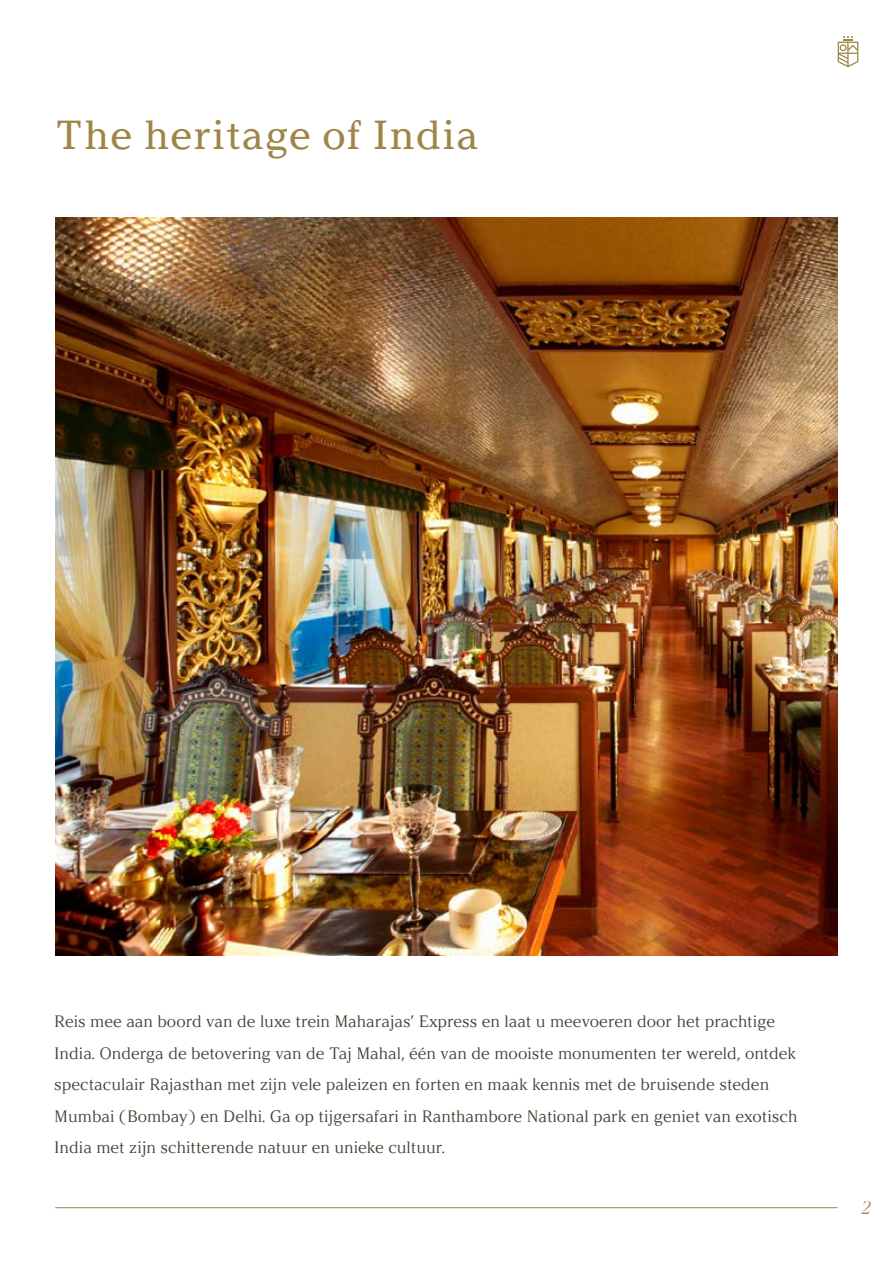
<style>
.page{position:relative;width:893px;height:1263px;background:#fff}
.page>*{position:absolute;margin:0;border:0;box-sizing:border-box;transform-origin:0 0}
.t1{font:40.5px "Argesta Text";color:#9f8548}
.t2{font:italic 18px "Argesta Hairline";color:#9f8548}
.t3{font:16.5px/31.5px "Argesta Display";color:#433f31}
</style>
<div class="page">
<hr style="left:55px;top:1207px;width:783px;height:1px;background:#9f8548">
<svg style="left:838px;top:36px;width:20px;height:31px"></svg>
<img style="left:55px;top:217px;width:783px;height:738px">
<h1 class="t1" style="left:55px;top:111px;width:425px">The heritage of India</h1>
<p class="t3" style="left:54px;top:1006px;width:745px">Reis mee aan boord van de luxe trein Maharajas’ Express en laat u meevoeren door het prachtige India. Onderga de betovering van de Taj Mahal, één van de mooiste monumenten ter wereld, ontdek spectaculair Rajasthan met zijn vele paleizen en forten en maak kennis met de bruisende steden Mumbai (Bombay) en Delhi. Ga op tijgersafari in Ranthambore National park en geniet van exotisch India met zijn schitterende natuur en unieke cultuur.</p>
<p class="t2" style="left:860px;top:1197px;width:12px">2</p>
</div>
